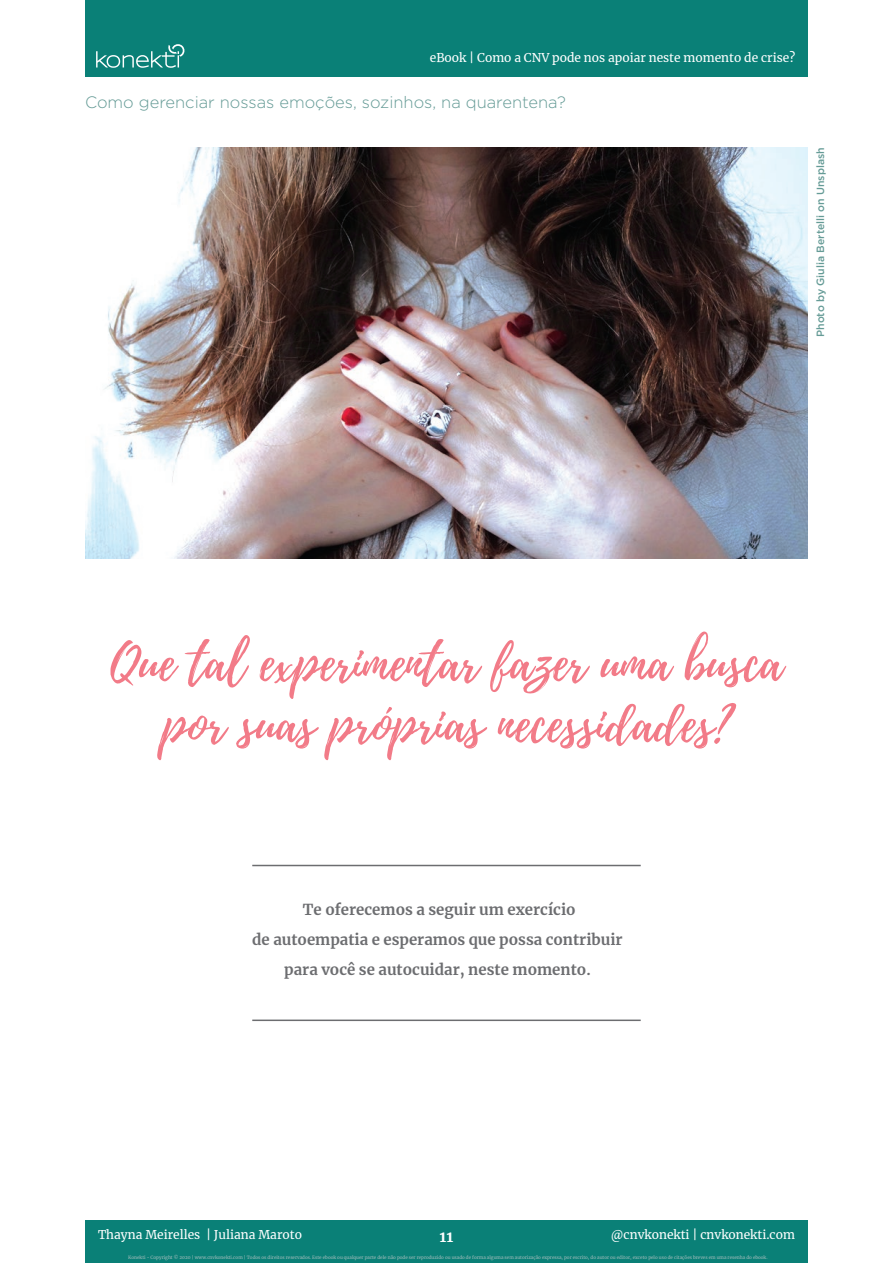
<style>
.page{position:relative;width:893px;height:1263px;background:#fff}
.page>*{position:absolute;margin:0;border:0;box-sizing:border-box;transform-origin:0 0}
.t1{font:51px/61.2px "Playlist Script";color:#f27b88;text-align:center}
.t2{font:300 16.5px "Gotham";color:#659b96}
.t3{font:700 15px/30px "Merriweather";color:#6c6d70;text-align:center}
.t4{font:700 15px "Merriweather";color:#fff}
.t5{font:12px "Merriweather";color:#fff}
.t6{font:500 10.5px "Gotham";color:#659b96}
.t7{font:4.5px "Merriweather";color:#a3bdbc}
</style>
<div class="page">
<div style="left:85px;top:1221px;width:723px;height:42px;background:#0a8077"></div>
<div style="left:85px;top:0;width:723px;height:76px;background:#0a8077"></div>
<svg style="left:96px;top:44px;width:89px;height:24px"></svg>
<img style="left:85px;top:147px;width:723px;height:411px">
<hr style="left:252px;top:865px;width:389px;height:1px;background:#6c6d70">
<hr style="left:252px;top:1019px;width:389px;height:2px;background:#6c6d70">
<h3 class="t5" style="left:430px;top:50px;width:367px">eBook | Como a CNV pode nos apoiar neste momento de crise?</h3>
<p class="t2" style="left:85px;top:93px;width:482px">Como gerenciar nossas emoções, sozinhos, na quarentena?</p>
<p class="t6" style="left:814px;top:337px;width:191px;rotate:-90deg">Photo by Giulia Bertelli on Unsplash</p>
<p class="t1" style="left:110px;top:634px;width:673px">Que tal experimentar fazer uma busca por suas próprias necessidades?</p>
<p class="t3" style="left:252px;top:894px;width:372px">Te oferecemos a seguir um exercício<br>de autoempatia e esperamos que possa contribuir para você se autocuidar, neste momento.</p>
<h3 class="t5" style="left:206px;top:1226px;width:97px">| Juliana Maroto</h3>
<h3 class="t5" style="left:611px;top:1226px;width:186px">@cnvkonekti | cnvkonekti.com</h3>
<h3 class="t5" style="left:98px;top:1226px;width:104px">Thayna Meirelles</h3>
<p class="t7" style="left:128px;top:1254px;width:641px">Konekti - Copyright © 2020 | www.cnvkonekti.com | Todos os direitos reservados. Este ebook ou qualquer parte dele não pode ser reproduzido ou usado de forma alguma sem autorização expressa, por escrito, do autor ou editor, exceto pelo uso de citações breves em uma resenha do ebook.</p>
<h3 class="t4" style="left:440px;top:1226px;width:15px">11</h3>
</div>
